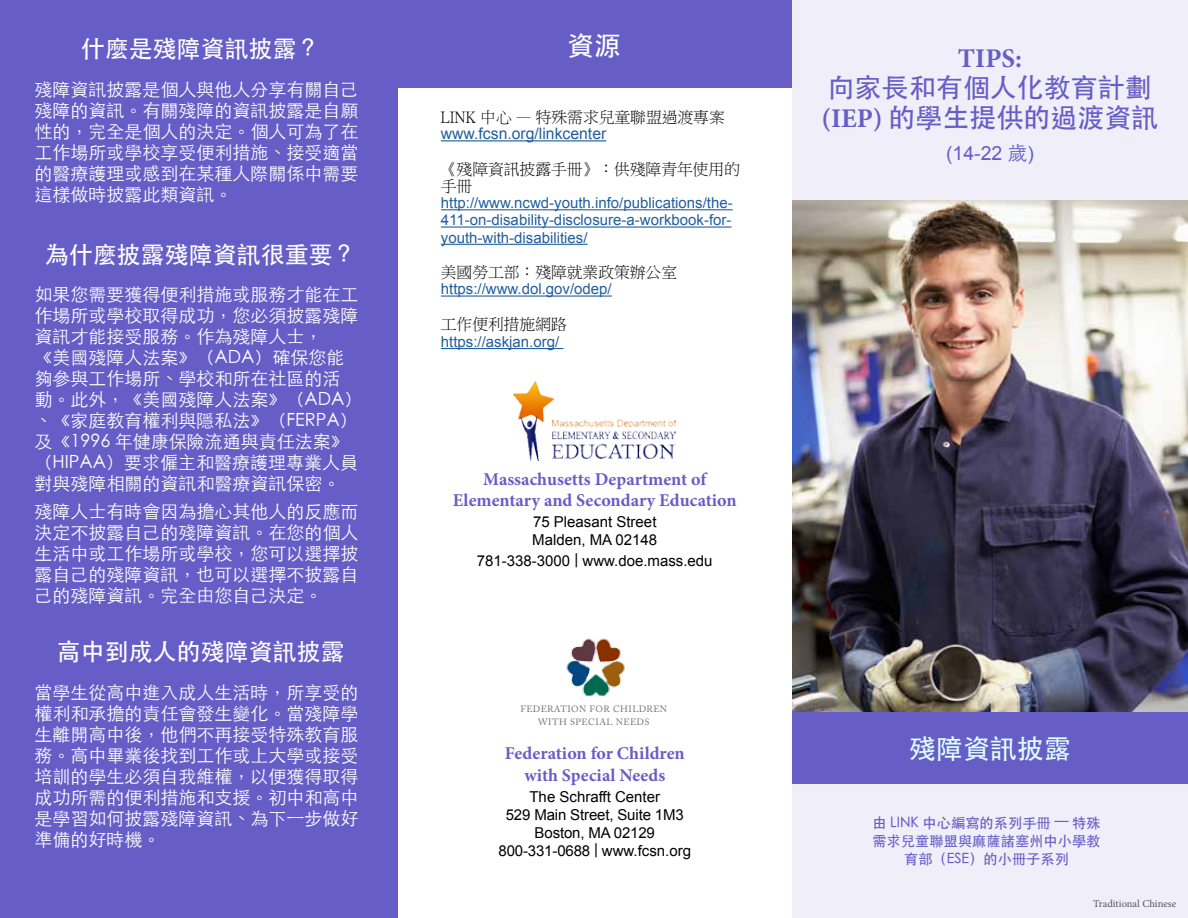
<style>
.page{position:relative;width:1188px;height:918px;background:#fff}
.page>*{position:absolute;margin:0;border:0;box-sizing:border-box;transform-origin:0 0}
.t1{font:500 27px/30px "ST Heiti TC";color:#675dc6}
.t2{font:500 27px "ST Heiti TC";color:#e0ffff}
.t3{font:700 27px "Minion Pro";color:#675dc6}
.t4{font:500 27px "ST Heiti TC";color:#fff}
.t5{font:500 24px "ST Heiti TC";color:#fff}
.t6{font:19.5px "Arial";color:#675dc6}
.t7{font:300 18px/21px "ST Heiti TC";color:#fff;text-align:justify}
.t8{font:700 18px/21px "Minion Pro";color:#675dc6;text-align:center}
.t9{font:15.75px/17.2px "P Ming Li U";color:#000}
.t10{font:15.75px "Arial";color:#215e9e}
.t11{font:15px/17.2px "Arial";color:#215e9e;text-align:justify}
.t12{font:15px/18px "Arial";color:#000}
.t13{font:500 14.25px/18px "ST Heiti TC";color:#675dc6;text-align:center}
.t14{font:10.5px "Minion Pro";color:#565659}
.t15{font:9.15px/13.6px "Adobe Caslon Pro";letter-spacing:.05em;color:#717271;text-align:center}
.s1{font-family:"Minion Pro";font-weight:700}
.s2{font-family:"ST Xihei"}
</style>
<div class="page">
<div style="left:0;top:0;width:398px;height:918px;background:#675dc6"></div>
<div style="left:390px;top:0;width:402px;height:87px;background:#675dc6"></div>
<hr style="left:441px;top:140px;width:165px;height:1px;background:#215e9e">
<hr style="left:441px;top:209px;width:292px;height:1px;background:#215e9e">
<hr style="left:441px;top:227px;width:291px;height:1px;background:#215e9e">
<hr style="left:441px;top:244px;width:147px;height:1px;background:#215e9e">
<hr style="left:441px;top:296px;width:171px;height:1px;background:#215e9e">
<hr style="left:441px;top:348px;width:122px;height:1px;background:#215e9e">
<img style="left:566px;top:638px;width:59px;height:59px">
<img style="left:514px;top:382px;width:162px;height:78px">
<div style="left:792px;top:764px;width:396px;height:154px;background:#f0eff9"></div>
<div style="left:792px;top:0;width:396px;height:213px;background:#f0eff9"></div>
<div style="left:792px;top:710px;width:396px;height:74px;background:#675dc6"></div>
<img style="left:792px;top:200px;width:396px;height:512px">
<h2 class="t5" style="left:81px;top:35px;width:241px">什麼是殘障資訊披露？</h2>
<p class="t7" style="left:35px;top:77px;width:326px">殘障資訊披露是個人與他人分享有關自己殘障的資訊。有關殘障的資訊披露是自願性的，完全是個人的決定。個人可為了在工作場所或學校享受便利措施、接受適當的醫療護理或感到在某種人際關係中需要這樣做時披露此類資訊。</p>
<h2 class="t5" style="left:45px;top:241px;width:313px">為什麼披露殘障資訊很重要？</h2>
<p class="t7" style="left:35px;top:282px;width:330px;text-align:left">如果您需要獲得便利措施或服務才能在工作場所或學校取得成功，您必須披露殘障資訊才能接受服務。作為殘障人士，<br>《美國殘障人法案》（ADA）確保您能夠參與工作場所、學校和所在社區的活動。此外，《美國殘障人法案》（ADA）、《家庭教育權利與隱私法》（FERPA）及《1996 年健康保險流通與責任法案》（HIPAA）要求僱主和醫療護理專業人員對與殘障相關的資訊和醫療資訊保密。</p>
<p class="t7" style="left:35px;top:499px;width:326px">殘障人士有時會因為擔心其他人的反應而決定不披露自己的殘障資訊。在您的個人生活中或工作場所或學校，您可以選擇披露自己的殘障資訊，也可以選擇不披露自己的殘障資訊。完全由您自己決定。</p>
<h2 class="t5" style="left:57px;top:638px;width:289px">高中到成人的殘障資訊披露</h2>
<p class="t7" style="left:35px;top:680px;width:326px">當學生從高中進入成人生活時，所享受的權利和承擔的責任會發生變化。當殘障學生離開高中後，他們不再接受特殊教育服務。高中畢業後找到工作或上大學或接受培訓的學生必須自我維權，以便獲得取得成功所需的便利措施和支援。初中和高中是學習如何披露殘障資訊、為下一步做好準備的好時機。</p>
<h1 class="t4" style="left:567px;top:30px;width:55px">資源</h1>
<p class="t9" style="left:441px;top:109px;width:285px">LINK 中心 — 特殊需求兒童聯盟過渡專案</p>
<p class="t10" style="left:441px;top:123px;width:167px">www.fcsn.org/linkcenter</p>
<p class="t9" style="left:441px;top:160px;width:301px">《殘障資訊披露手冊》：供殘障青年使用的手冊</p>
<p class="t11" style="left:441px;top:194px;width:293px">http://www.ncwd-youth.info/publications/the-411-on-disability-disclosure-a-workbook-for&shy;youth-with-disabilities/</p>
<p class="t9" style="left:441px;top:264px;width:238px">美國勞工部：殘障就業政策辦公室</p>
<p class="t11" style="left:441px;top:281px;width:172px">https://www.dol.gov/odep/</p>
<p class="t9" style="left:441px;top:316px;width:127px">工作便利措施網路</p>
<p class="t11" style="left:441px;top:333px;width:120px">https://askjan.org/</p>
<p class="t8" style="left:453px;top:468px;width:285px">Massachusetts Department of<br>Elementary and Secondary Education</p>
<p class="t12" style="left:532px;top:513px;width:127px">75 Pleasant Street<br>Malden, MA 02148</p>
<p class="t12" style="left:477px;top:552px;width:237px">781-338-3000 | www.doe.mass.edu</p>
<p class="t15" style="left:520px;top:702px;width:148px">FEDERATION FOR CHILDREN<br>WITH SPECIAL NEEDS</p>
<p class="t8" style="left:505px;top:742px;width:181px;line-height:21.6px">Federation for Children with Special Needs</p>
<p class="t12" style="left:499px;top:788px;width:194px;text-align:center">The Schrafft Center<br>529 Main Street, Suite 1M3<br>Boston, MA 02129<br>800-331-0688 | www.fcsn.org</p>
<h1 class="t3" style="left:958px;top:39px;width:66px">TIPS:</h1>
<h1 class="t1" style="left:822px;top:72px;width:338px">向家長和有個人化教育計劃<span class="s1">(IEP)</span> 的學生提供的過渡資訊</h1>
<p class="t6" style="left:946px;top:141px;width:89px">(14-22 <span class="s2">歲</span>)</p>
<h1 class="t2" style="left:909px;top:733px;width:163px">殘障資訊披露</h1>
<p class="t13" style="left:872px;top:814px;width:230px">由 LINK 中心編寫的系列手冊 — 特殊需求兒童聯盟與麻薩諸塞州中小學教育部（ESE）的小冊子系列</p>
<p class="t14" style="left:1093px;top:897px;width:85px">Traditional Chinese</p>
</div>
